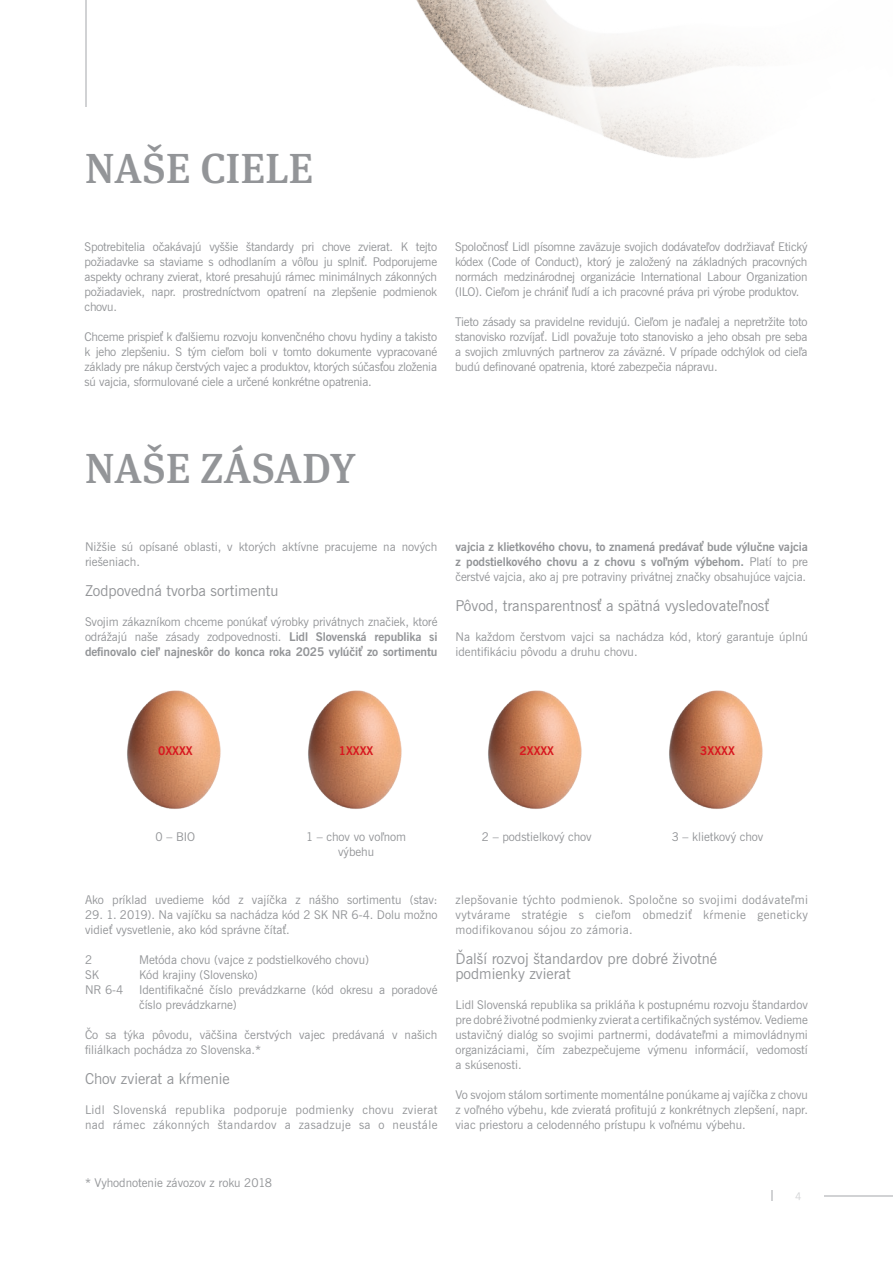
<style>
.page{position:relative;width:893px;height:1263px;background:#fff}
.page>*{position:absolute;margin:0;border:0;box-sizing:border-box;transform-origin:0 0}
.t1{font:500 42px "Meta Serif Pro";letter-spacing:.01em;color:#939598}
.t2{font:15px/15px "News Gothic BT";color:#939598}
.t3{font:12px/15px "News Gothic BT";color:#939598;text-align:justify}
.t4{font:12px/15px "News Gothic Bd BT";letter-spacing:-.01em;color:#939598}
.t5{font:12px/15px "News Gothic BT";letter-spacing:.03em;color:#939598}
.t6{font:12px "News Gothic Bd BT";color:#d7171f}
.t7{font:10.5px "News Gothic BT";color:#d1d2d4}
.s1{font-family:"News Gothic Bd BT"}
.s2{font-family:"News Gothic BT"}
</style>
<div class="page">
<svg style="left:771px;top:1190px;width:2px;height:11px"></svg>
<img style="left:416px;top:0;width:324px;height:158px">
<hr style="left:85px;top:0;width:2px;height:106px;background:#d1d2d4">
<img style="left:127px;top:690px;width:636px;height:119px">
<hr style="left:824px;top:1195px;width:69px;height:2px;background:#d1d2d4">
<h1 class="t1" style="left:85px;top:136px;width:229px">NAŠE CIELE</h1>
<p class="t3" style="left:85px;top:240px;width:354px">Spotrebitelia očakávajú vyššie štandardy pri chove zvierat. K tejto požiadavke sa staviame s odhodlaním a vôľou ju splniť. Podporujeme aspekty ochrany zvierat, ktoré presahujú rámec minimálnych zákonných požiadaviek, napr. prostredníctvom opatrení na zlepšenie podmienok chovu.</p>
<p class="t3" style="left:85px;top:330px;width:354px">Chceme prispieť k ďalšiemu rozvoju konvenčného chovu hydiny a takisto k jeho zlepšeniu. S tým cieľom boli v tomto dokumente vypracované základy pre nákup čerstvých vajec a produktov, ktorých súčasťou zloženia sú vajcia, sformulované ciele a určené konkrétne opatrenia.</p>
<p class="t3" style="left:455px;top:240px;width:354px">Spoločnosť Lidl písomne zaväzuje svojich dodávateľov dodržiavať Etický kódex (Code of Conduct), ktorý je založený na základných pracovných normách medzinárodnej organizácie International Labour Organization (ILO). Cieľom je chrániť ľudí a ich pracovné práva pri výrobe produktov.</p>
<p class="t3" style="left:455px;top:315px;width:354px">Tieto zásady sa pravidelne revidujú. Cieľom je naďalej a nepretržite toto stanovisko rozvíjať. Lidl považuje toto stanovisko a jeho obsah pre seba a svojich zmluvných partnerov za záväzné. V prípade odchýlok od cieľa budú definované opatrenia, ktoré zabezpečia nápravu.</p>
<h1 class="t1" style="left:85px;top:436px;width:273px">NAŠE ZÁSADY</h1>
<p class="t3" style="left:85px;top:540px;width:354px">Nižšie sú opísané oblasti, v ktorých aktívne pracujeme na nových riešeniach.</p>
<p class="t2" style="left:85px;top:584px;width:195px">Zodpovedná tvorba sortimentu</p>
<p class="t3" style="left:85px;top:615px;width:354px">Svojim zákazníkom chceme ponúkať výrobky privátnych značiek, ktoré odrážajú naše zásady zodpovednosti. <span class="s1">Lidl Slovenská republika si</span></p>
<p class="t4" style="left:85px;top:645px;width:354px">definovalo cieľ najneskôr do konca roka 2025 vylúčiť zo sortimentu</p>
<p class="t4" style="left:455px;top:540px;width:354px">vajcia z klietkového chovu, to znamená predávať bude výlučne vajcia z podstielkového chovu a z chovu s voľným výbehom. <span class="s2">Platí to pre</span></p>
<p class="t3" style="left:455px;top:570px;width:352px">čerstvé vajcia, ako aj pre potraviny privátnej značky obsahujúce vajcia.</p>
<p class="t2" style="left:455px;top:599px;width:315px">Pôvod, transparentnosť a spätná vysledovateľnosť</p>
<p class="t3" style="left:455px;top:630px;width:354px">Na každom čerstvom vajci sa nachádza kód, ktorý garantuje úplnú identifikáciu pôvodu a druhu chovu.</p>
<p class="t6" style="left:158px;top:743px;width:36px">0XXXX</p>
<p class="t6" style="left:339px;top:743px;width:36px">1XXXX</p>
<p class="t6" style="left:520px;top:743px;width:36px">2XXXX</p>
<p class="t6" style="left:700px;top:743px;width:36px">3XXXX</p>
<p class="t3" style="left:156px;top:829px;width:41px">0 – BIO</p>
<p class="t3" style="left:306px;top:829px;width:102px;text-align:center">1 – chov vo voľnom výbehu</p>
<p class="t3" style="left:482px;top:829px;width:111px">2 – podstielkový chov</p>
<p class="t3" style="left:672px;top:829px;width:93px">3 – klietkový chov</p>
<p class="t3" style="left:85px;top:892px;width:354px">Ako príklad uvedieme kód z vajíčka z nášho sortimentu (stav:</p>
<p class="t3" style="left:85px;top:907px;width:354px">29. 1. 2019). Na vajíčku sa nachádza kód 2 SK NR 6-4. Dolu možno vidieť vysvetlenie, ako kód správne čítať.</p>
<p class="t3" style="left:85px;top:952px;width:9px">2</p>
<p class="t3" style="left:139px;top:952px;width:232px">Metóda chovu (vajce z podstielkového chovu)</p>
<p class="t3" style="left:85px;top:967px;width:16px">SK</p>
<p class="t3" style="left:139px;top:967px;width:120px">Kód krajiny (Slovensko)</p>
<p class="t3" style="left:85px;top:982px;width:40px">NR 6-4</p>
<p class="t3" style="left:139px;top:982px;width:300px">Identifikačné číslo prevádzkarne (kód okresu a poradové číslo prevádzkarne)</p>
<p class="t3" style="left:85px;top:1027px;width:354px">Čo sa týka pôvodu, väčšina čerstvých vajec predávaná v našich filiálkach pochádza zo Slovenska.*</p>
<p class="t2" style="left:85px;top:1071px;width:146px">Chov zvierat a kŕmenie</p>
<p class="t5" style="left:85px;top:1102px;width:354px">Lidl Slovenská republika podporuje podmienky chovu zvierat nad rámec zákonných štandardov a zasadzuje sa o neustále</p>
<p class="t3" style="left:455px;top:892px;width:354px">zlepšovanie týchto podmienok. Spoločne so svojimi dodávateľmi vytvárame stratégie s cieľom obmedziť kŕmenie geneticky modifikovanou sójou zo zámoria.</p>
<p class="t2" style="left:455px;top:951px;width:263px">Ďalší rozvoj štandardov pre dobré životné podmienky zvierat</p>
<p class="t3" style="left:455px;top:997px;width:354px">Lidl Slovenská republika sa prikláňa k postupnému rozvoju štandardov pre dobré životné podmienky zvierat a certifikačných systémov. Vedieme ustavičný dialóg so svojimi partnermi, dodávateľmi a mimovládnymi organizáciami, čím zabezpečujeme výmenu informácií, vedomostí a skúsenosti.</p>
<p class="t3" style="left:455px;top:1087px;width:354px">Vo svojom stálom sortimente momentálne ponúkame aj vajíčka z chovu z voľného výbehu, kde zvieratá profitujú z konkrétnych zlepšení, napr. viac priestoru a celodenného prístupu k voľnému výbehu.</p>
<p class="t3" style="left:85px;top:1175px;width:189px">* Vyhodnotenie závozov z roku 2018</p>
<p class="t7" style="left:795px;top:1189px;width:8px">4</p>
</div>
